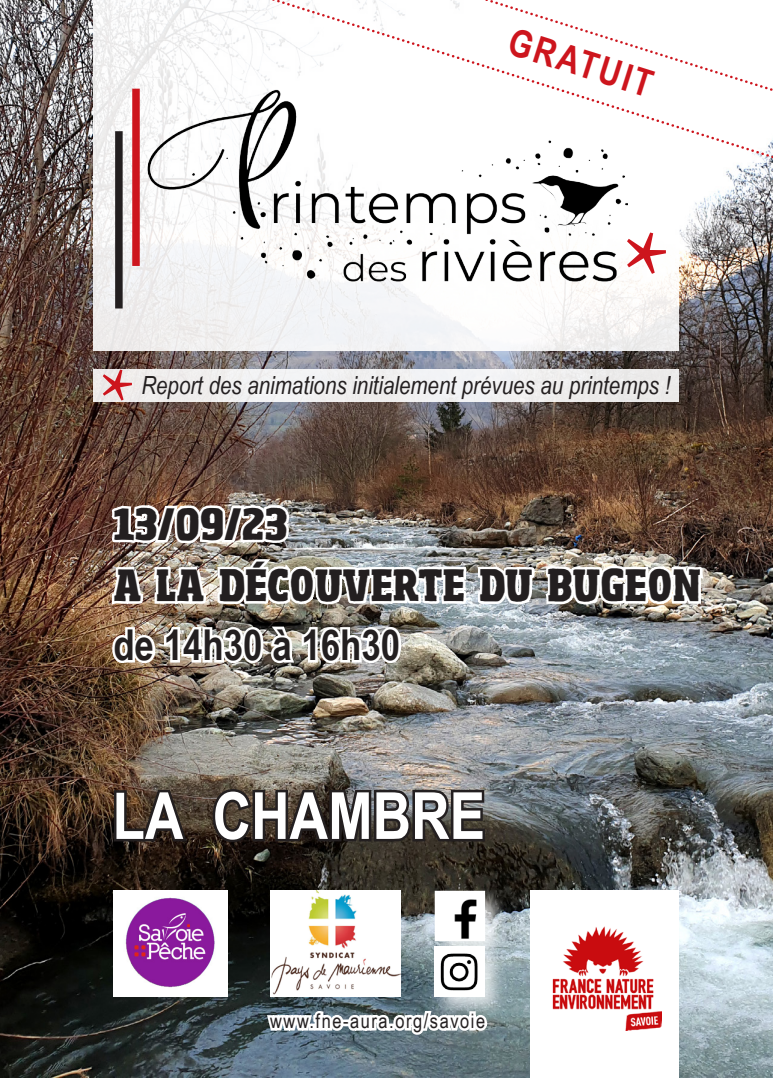
<style>
.page{position:relative;width:773px;height:1078px;background:#fff}
.page>*{position:absolute;margin:0;border:0;box-sizing:border-box;transform-origin:0 0}
.t1{font:120px "Minion Pro";color:#cd151d}
.t2{font:90px "Minion Pro";color:#cd151d}
.t3{font:700 65px "Arial Narrow";color:#fff}
.t4{font:800 condensed 42.5px "Sohoma";color:#231f20}
.t5{font:700 42.5px "Arial Narrow";color:#231f20}
.t6{font:700 37.5px "Arial Narrow";color:#cd151d}
.t7{font:italic 25px "Arial Narrow";color:#231f20}
.t8{font:20px "Arial Narrow";letter-spacing:.08em;color:#231f20}
</style>
<div class="page">
<img style="left:0;top:0;width:772px;height:1077px">
<div style="left:94px;top:0;width:585px;height:351px;background:linear-gradient(to right,#f1f1f2,#faf9f9)"></div>
<div style="left:94px;top:369px;width:585px;height:32px;background:#f0efee"></div>
<div style="left:132px;top:89px;width:8px;height:177px;background:#cd151d"></div>
<div style="left:115px;top:131px;width:8px;height:177px;background:#231f20"></div>
<img style="left:146px;top:54px;width:481px;height:242px">
<div style="left:530px;top:890px;width:149px;height:187px;background:#fff"></div>
<img style="left:552px;top:926px;width:109px;height:103px">
<svg style="left:264px;top:982px;width:226px;height:88px"></svg>
<div style="left:431px;top:886px;width:77px;height:78px;background:#fff;opacity:.75"></div>
<img style="left:437px;top:893px;width:45px;height:44px">
<div style="left:434px;top:890px;width:51px;height:50px;border:2px solid #fff"></div>
<div style="left:431px;top:942px;width:77px;height:77px;background:#fff;opacity:.75"></div>
<img style="left:434px;top:945px;width:51px;height:51px">
<svg style="left:111px;top:785px;width:79px;height:58px;background:#3c2f27"></svg>
<svg style="left:210px;top:753px;width:277px;height:94px;background:#5d5853"></svg>
<img style="left:108px;top:486px;width:597px;height:207px">
<svg style="left:260px;top:0;width:512px;height:171px"></svg>
<svg style="left:388px;top:0;width:384px;height:119px"></svg>
<img style="left:270px;top:890px;width:130px;height:105px">
<img style="left:113px;top:890px;width:114px;height:105px">
<p class="t6" style="left:517px;top:14px;width:150px;rotate:17deg">GRATUIT</p>
<p class="t1" style="left:622px;top:193px;width:50px">*</p>
<p class="t2" style="left:99px;top:340px;width:38px">*</p>
<p class="t7" style="left:141px;top:367px;width:530px">Report des animations initialement prévues au printemps !</p>
<p class="t4" style="left:113px;top:500px;width:175px">13/09/23</p>
<p class="t4" style="left:113px;top:561px;width:589px">A LA DÉCOUVERTE DU BUGEON</p>
<p class="t5" style="left:113px;top:612px;width:288px">de 14h30 à 16h30</p>
<p class="t3" style="left:112px;top:766px;width:374px">LA CHAMBRE</p>
<p class="t8" style="left:270px;top:1006px;width:216px">www.fne-aura.org/savoie</p>
</div>
